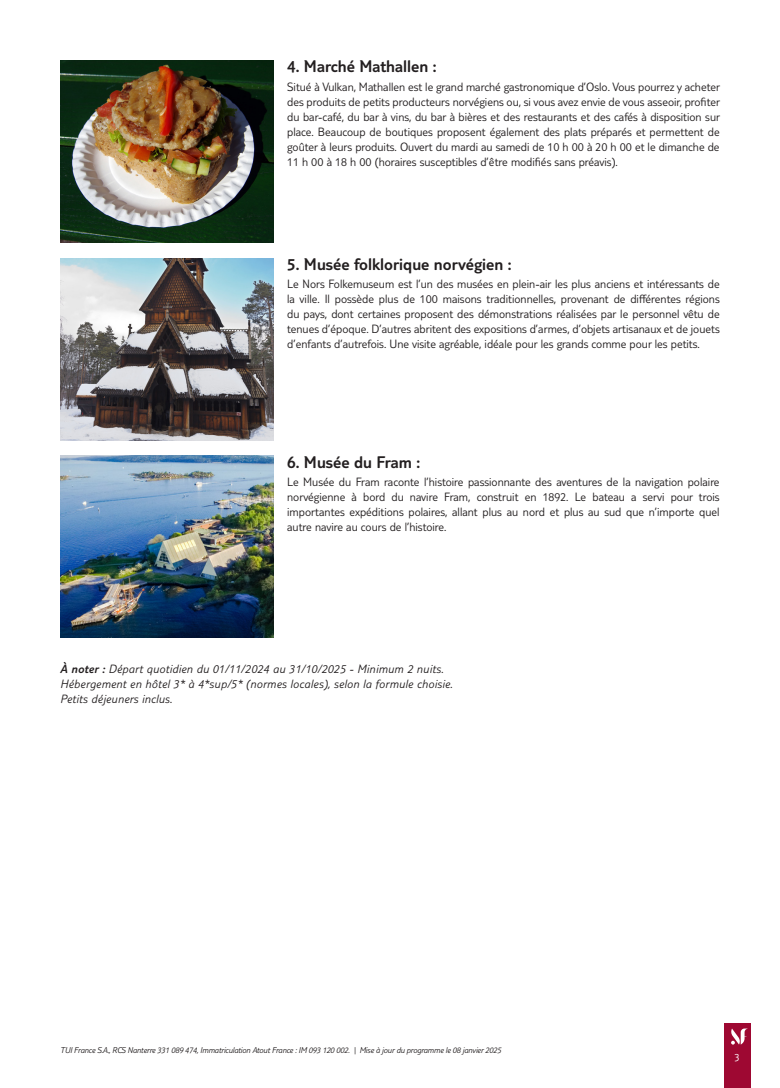
<style>
.page{position:relative;width:780px;height:1088px;background:#fff}
.page>*{position:absolute;margin:0;border:0;box-sizing:border-box;transform-origin:0 0}
.t1{font:300 17.5px "TUI Type";color:#231f20}
.t2{font:300 12.5px/15px "TUI Type";color:#231f20;text-align:justify}
.t3{font:italic 300 12.5px/15px "TUI Type";letter-spacing:.02em;color:#231f20}
.t4{font:300 11.25px "TUI Type";color:#fff}
.t5{font:italic 300 8.75px "TUI Type";letter-spacing:-.02em;color:#231f20}
.s1{font-style:inherit}
</style>
<div class="page">
<div style="left:724px;top:1023px;width:26px;height:65px;background:#9e0832"></div>
<svg style="left:731px;top:1028px;width:17px;height:16px"></svg>
<img style="left:60px;top:60px;width:213px;height:182px">
<img style="left:60px;top:258px;width:213px;height:182px">
<img style="left:60px;top:456px;width:213px;height:182px">
<h1 class="t1" style="left:287px;top:56px;width:151px">4. Marché Mathallen :</h1>
<p class="t2" style="left:287px;top:79px;width:434px">Situé à Vulkan, Mathallen est le grand marché gastronomique d’Oslo. Vous pourrez y acheter des produits de petits producteurs norvégiens ou, si vous avez envie de vous asseoir, profiter du bar-café, du bar à vins, du bar à bières et des restaurants et des cafés à disposition sur place. Beaucoup de boutiques proposent également des plats préparés et permettent de goûter à leurs produits. Ouvert du mardi au samedi de 10 h 00 à 20 h 00 et le dimanche de 11 h 00 à 18 h 00 (horaires susceptibles d’être modifiés sans préavis).</p>
<h1 class="t1" style="left:287px;top:254px;width:226px">5. Musée folklorique norvégien :</h1>
<p class="t2" style="left:287px;top:276px;width:434px">Le Nors Folkemuseum est l’un des musées en plein-air les plus anciens et intéressants de la ville. Il possède plus de 100 maisons traditionnelles, provenant de différentes régions du pays, dont certaines proposent des démonstrations réalisées par le personnel vêtu de tenues d’époque. D’autres abritent des expositions d’armes, d’objets artisanaux et de jouets d’enfants d’autrefois. Une visite agréable, idéale pour les grands comme pour les petits.</p>
<h1 class="t1" style="left:287px;top:452px;width:134px">6. Musée du Fram :</h1>
<p class="t2" style="left:287px;top:474px;width:434px">Le Musée du Fram raconte l’histoire passionnante des aventures de la navigation polaire norvégienne à bord du navire Fram, construit en 1892. Le bateau a servi pour trois importantes expéditions polaires, allant plus au nord et plus au sud que n’importe quel autre navire au cours de l’histoire.</p>
<p class="t3" style="left:60px;top:661px;width:394px"><span class="s1">À noter :</span> Départ quotidien du 01/11/2024 au 31/10/2025 - Minimum 2 nuits.<br>Hébergement en hôtel 3* à 4*sup/5* (normes locales), selon la formule choisie.<br>Petits déjeuners inclus.</p>
<p class="t5" style="left:60px;top:1045px;width:442px">TUI France S.A., RCS Nanterre 331 089 474, Immatriculation Atout France : IM 093 120 002. | Mise à jour du programme le 08 janvier 2025</p>
<p class="t4" style="left:734px;top:1050px;width:7px">3</p>
</div>
